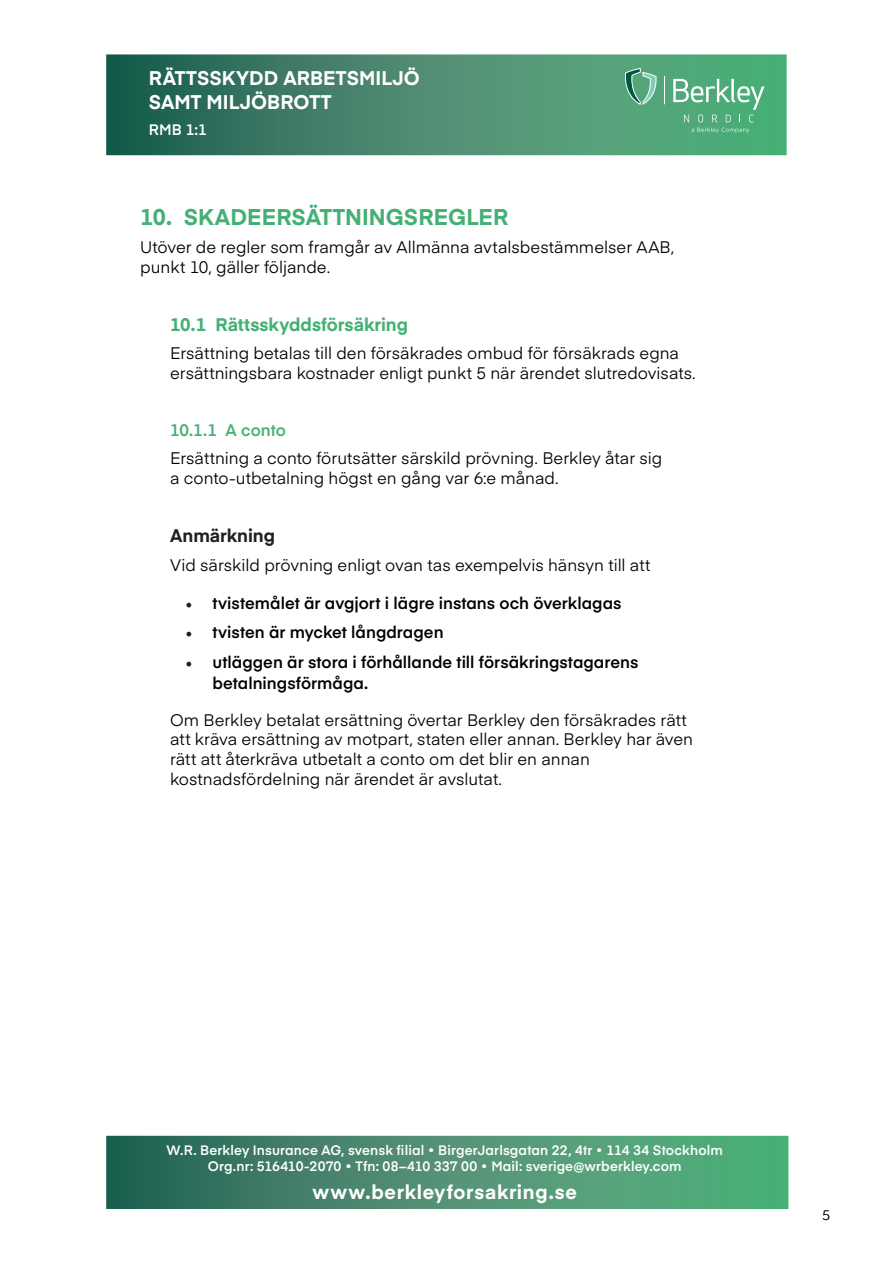
<style>
.page{position:relative;width:893px;height:1263px;background:#fff}
.page>*{position:absolute;margin:0;border:0;box-sizing:border-box;transform-origin:0 0}
.t1{font:700 22.5px "Eina 01";letter-spacing:.005em;color:#45b075}
.t2{font:700 19.5px/24px "Eina 01";letter-spacing:.015em;color:#fff}
.t3{font:700 19.5px "Eina 01";letter-spacing:.04em;color:#fff}
.t4{font:700 18px "Eina 01";color:#45b075}
.t5{font:700 18px "Eina 01";letter-spacing:-.005em;color:#221f1f}
.t6{font:16.5px/19.8px "Eina 01";color:#000}
.t7{font:600 16.5px/21px "Eina 03";color:#000}
.t8{font:600 16.5px "Eina 03";color:#45b075}
.t9{font:600 15px "Eina 03";color:#fff}
.t10{font:15px "Volte Rounded";color:#221f1f}
.t11{font:600 13.5px/16.5px "Eina 03";letter-spacing:.01em;color:#fff;text-align:center}
.s1{font-family:"Minion Pro";font-weight:400;font-size:18px;color:#221f1f}
</style>
<div class="page">
<img style="left:106px;top:54px;width:681px;height:101px">
<svg style="left:625px;top:68px;width:31px;height:37px"></svg>
<svg style="left:664px;top:77px;width:1px;height:27px"></svg>
<svg style="left:673px;top:79px;width:91px;height:54px;background:#69b88d"></svg>
<img style="left:106px;top:1136px;width:682px;height:73px">
<p class="t2" style="left:149px;top:66px;width:273px">RÄTTSSKYDD ARBETSMILJÖ<br>SAMT MILJÖBROTT</p>
<p class="t9" style="left:149px;top:122px;width:59px">RMB 1:1</p>
<h1 class="t1" style="left:140px;top:202px;width:369px">10. SKADEERSÄTTNINGSREGLER</h1>
<p class="t6" style="left:140px;top:238px;width:535px">Utöver de regler som framgår av Allmänna avtalsbestämmelser AAB, punkt 10, gäller följande.</p>
<p class="t4" style="left:170px;top:313px;width:239px">10.1 Rättsskyddsförsäkring</p>
<p class="t6" style="left:170px;top:344px;width:527px">Ersättning betalas till den försäkrades ombud för försäkrads egna ersättningsbara kostnader enligt punkt 5 när ärendet slutredovisats.</p>
<p class="t8" style="left:170px;top:422px;width:117px">10.1.1 A conto</p>
<p class="t6" style="left:170px;top:449px;width:494px">Ersättning a conto förutsätter särskild prövning. Berkley åtar sig a conto-utbetalning högst en gång var 6:e månad.</p>
<p class="t5" style="left:170px;top:525px;width:106px">Anmärkning</p>
<p class="t6" style="left:170px;top:555px;width:482px">Vid särskild prövning enligt ovan tas exempelvis hänsyn till att</p>
<p class="t7" style="left:186px;top:593px;width:437px"><span class="s1">•</span> tvistemålet är avgjort i lägre instans och överklagas</p>
<p class="t7" style="left:186px;top:623px;width:259px"><span class="s1">•</span> tvisten är mycket långdragen</p>
<p class="t7" style="left:213px;top:652px;width:427px;text-indent:-27px"><span class="s1">•</span> utläggen är stora i förhållande till försäkringstagarens betalningsförmåga.</p>
<p class="t6" style="left:170px;top:710px;width:525px">Om Berkley betalat ersättning övertar Berkley den försäkrades rätt att kräva ersättning av motpart, staten eller annan. Berkley har även rätt att återkräva utbetalt a conto om det blir en annan kostnadsfördelning när ärendet är avslutat.</p>
<p class="t11" style="left:166px;top:1142px;width:558px">W.R. Berkley Insurance AG, svensk filial • BirgerJarlsgatan 22, 4tr • 114 34 Stockholm<br>Org.nr: 516410-2070 • Tfn: 08–410 337 00 • Mail: sverige@wrberkley.com</p>
<p class="t3" style="left:313px;top:1179px;width:266px">www.berkleyforsakring.se</p>
<p class="t10" style="left:822px;top:1206px;width:10px">5</p>
</div>
